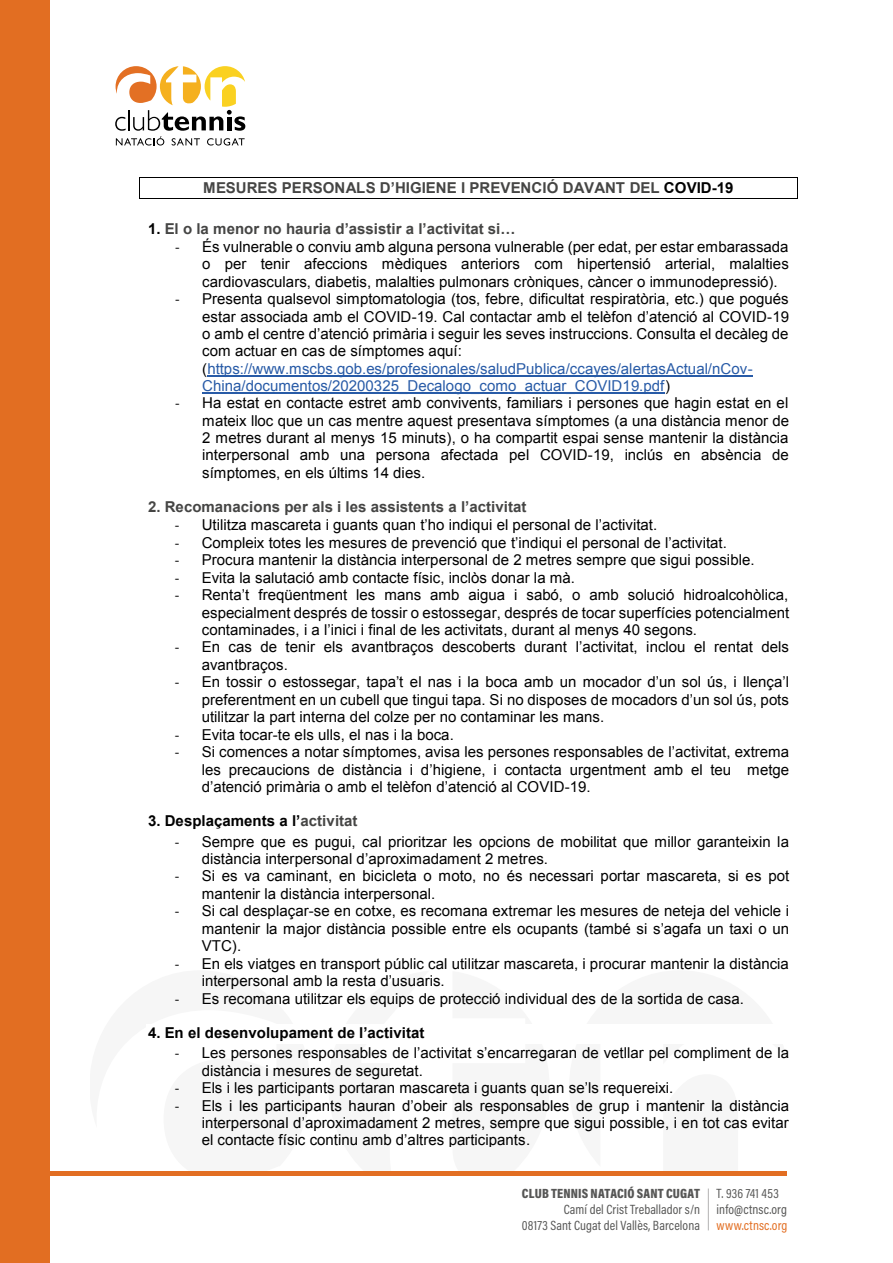
<style>
.page{position:relative;width:893px;height:1263px;background:#fff}
.page>*{position:absolute;margin:0;border:0;box-sizing:border-box;transform-origin:0 0}
.t1{font:15px/17.4px "Arial";color:#000;text-align:justify}
.t2{font:700 15px "Arial";color:#454544}
.t3{font:700 15px "Arial";color:#000}
.t4{font:13.5px/16.2px "Acumin Pro Cond";letter-spacing:.01em;color:#575756;text-align:right}
.t5{font:900 13.5px "Acumin Pro Cond";letter-spacing:.01em;color:#575756}
.t6{font:13.5px "Acumin Pro Cond";letter-spacing:.01em;color:#e26e22}
.s1{color:#000}
.s2{font-family:"Calibri"}
.s3{color:#285ba7}
.s4{color:#454544}
</style>
<div class="page">
<div style="left:0;top:0;width:49px;height:1263px;background:#e26e22"></div>
<div style="left:48px;top:1171px;width:739px;height:5px;background:#e26e22"></div>
<hr style="left:708px;top:1188px;width:1px;height:42px;background:#b3b2b2">
<svg style="left:115px;top:66px;width:130px;height:80px"></svg>
<hr style="left:140px;top:177px;width:657px;height:1px;background:#000">
<hr style="left:140px;top:198px;width:657px;height:1px;background:#000">
<svg style="left:139px;top:177px;width:1px;height:22px"></svg>
<svg style="left:797px;top:177px;width:1px;height:22px"></svg>
<hr style="left:207px;top:375px;width:546px;height:1px;background:#285ba7">
<hr style="left:202px;top:392px;width:463px;height:2px;background:#285ba7">
<p class="t2" style="left:203px;top:178px;width:532px">MESURES PERSONALS D’HIGIENE I PREVENCIÓ DAVANT DEL <span class="s1">COVID-19</span></p>
<p class="t2" style="left:148px;top:219px;width:369px"><span class="s1">1.</span> El o la menor no hauria d’assistir a l’activitat si…</p>
<p class="t1" style="left:202px;top:238px;width:588px;text-indent:-27px"><span class="s2">-</span> És vulnerable o conviu amb alguna persona vulnerable (per edat, per estar embarassada o per tenir afeccions mèdiques anteriors com hipertensió arterial, malalties cardiovasculars, diabetis, malalties pulmonars cròniques, càncer o immunodepressió).</p>
<p class="t1" style="left:202px;top:290px;width:588px;text-align:left;text-indent:-27px"><span class="s2">-</span> Presenta qualsevol simptomatologia (tos, febre, dificultat respiratòria, etc.) que pogués estar associada amb el COVID-19. Cal contactar amb el telèfon d’atenció al COVID-19 o amb el centre d’atenció primària i seguir les seves instruccions. Consulta el decàleg de com actuar en cas de símptomes aquí: (<span class="s3">https://www.mscbs.gob.es/profesionales/saludPublica/ccayes/alertasActual/nCov-China/documentos/20200325_Decalogo_como_actuar_COVID19.pdf</span>)</p>
<p class="t1" style="left:202px;top:395px;width:588px;text-indent:-27px"><span class="s2">-</span> Ha estat en contacte estret amb convivents, familiars i persones que hagin estat en el mateix lloc que un cas mentre aquest presentava símptomes (a una distància menor de 2 metres durant al menys 15 minuts), o ha compartit espai sense mantenir la distància interpersonal amb una persona afectada pel COVID-19, inclús en absència de símptomes, en els últims 14 dies.</p>
<p class="t2" style="left:148px;top:496px;width:380px">2. Recomanacions per als i les assistents a l’activitat</p>
<p class="t1" style="left:175px;top:516px;width:484px"><span class="s2">-</span> Utilitza mascareta i guants quan t’ho indiqui el personal de l’activitat.</p>
<p class="t1" style="left:175px;top:534px;width:553px"><span class="s2">-</span> Compleix totes les mesures de prevenció que t’indiqui el personal de l’activitat.</p>
<p class="t1" style="left:175px;top:551px;width:581px"><span class="s2">-</span> Procura mantenir la distància interpersonal de 2 metres sempre que sigui possible.</p>
<p class="t1" style="left:175px;top:569px;width:402px"><span class="s2">-</span> Evita la salutació amb contacte físic, inclòs donar la mà.</p>
<p class="t1" style="left:202px;top:586px;width:589px;text-indent:-27px"><span class="s2">-</span> Renta’t freqüentment les mans amb aigua i sabó, o amb solució hidroalcohòlica, especialment després de tossir o estossegar, després de tocar superfícies potencialment contaminades, i a l’inici i final de les activitats, durant al menys 40 segons.</p>
<p class="t1" style="left:202px;top:639px;width:589px;text-indent:-27px"><span class="s2">-</span> En cas de tenir els avantbraços descoberts durant l’activitat, inclou el rentat dels avantbraços.</p>
<p class="t1" style="left:202px;top:673px;width:589px;text-indent:-27px"><span class="s2">-</span> En tossir o estossegar, tapa’t el nas i la boca amb un mocador d’un sol ús, i llença’l preferentment en un cubell que tingui tapa. Si no disposes de mocadors d’un sol ús, pots utilitzar la part interna del colze per no contaminar les mans.</p>
<p class="t1" style="left:175px;top:726px;width:280px"><span class="s2">-</span> Evita tocar-te els ulls, el nas i la boca.</p>
<p class="t1" style="left:202px;top:743px;width:589px;text-indent:-27px"><span class="s2">-</span> Si comences a notar símptomes, avisa les persones responsables de l’activitat, extrema les precaucions de distància i d’higiene, i contacta urgentment amb el teu metge d’atenció primària o amb el telèfon d’atenció al COVID-19.</p>
<p class="t3" style="left:148px;top:811px;width:211px">3. Desplaçaments a l’<span class="s4">activitat</span></p>
<p class="t1" style="left:202px;top:833px;width:589px;text-indent:-27px"><span class="s2">-</span> Sempre que es pugui, cal prioritzar les opcions de mobilitat que millor garanteixin la distància interpersonal d’aproximadament 2 metres.</p>
<p class="t1" style="left:202px;top:868px;width:589px;text-indent:-27px"><span class="s2">-</span> Si es va caminant, en bicicleta o moto, no és necessari portar mascareta, si es pot mantenir la distància interpersonal.</p>
<p class="t1" style="left:202px;top:902px;width:589px;text-indent:-27px"><span class="s2">-</span> Si cal desplaçar-se en cotxe, es recomana extremar les mesures de neteja del vehicle i mantenir la major distància possible entre els ocupants (també si s’agafa un taxi o un VTC).</p>
<p class="t1" style="left:202px;top:955px;width:589px;text-indent:-27px"><span class="s2">-</span> En els viatges en transport públic cal utilitzar mascareta, i procurar mantenir la distància interpersonal amb la resta d’usuaris.</p>
<p class="t1" style="left:175px;top:990px;width:571px"><span class="s2">-</span> Es recomana utilitzar els equips de protecció individual des de la sortida de casa.</p>
<p class="t3" style="left:148px;top:1023px;width:278px">4. En el desenvolupament de l’activitat</p>
<p class="t1" style="left:202px;top:1044px;width:589px;text-indent:-27px"><span class="s2">-</span> Les persones responsables de l’activitat s’encarregaran de vetllar pel compliment de la distància i mesures de seguretat.</p>
<p class="t1" style="left:175px;top:1079px;width:500px"><span class="s2">-</span> Els i les participants portaran mascareta i guants quan se’ls requereixi.</p>
<p class="t1" style="left:202px;top:1097px;width:589px;text-indent:-27px"><span class="s2">-</span> Els i les participants hauran d’obeir als responsables de grup i mantenir la distància interpersonal d’aproximadament 2 metres, sempre que sigui possible, i en tot cas evitar el contacte físic continu amb d’altres participants.</p>
<p class="t5" style="left:522px;top:1184px;width:180px">CLUB TENNIS NATACIÓ SANT CUGAT</p>
<p class="t4" style="left:522px;top:1201px;width:180px">Camí del Crist Treballador s/n<br>08173 Sant Cugat del Vallès, Barcelona</p>
<p class="t4" style="left:717px;top:1184px;width:72px;text-align:left">T. 936 741 453 info@ctnsc.org</p>
<p class="t6" style="left:717px;top:1217px;width:72px">www.ctnsc.org</p>
</div>
